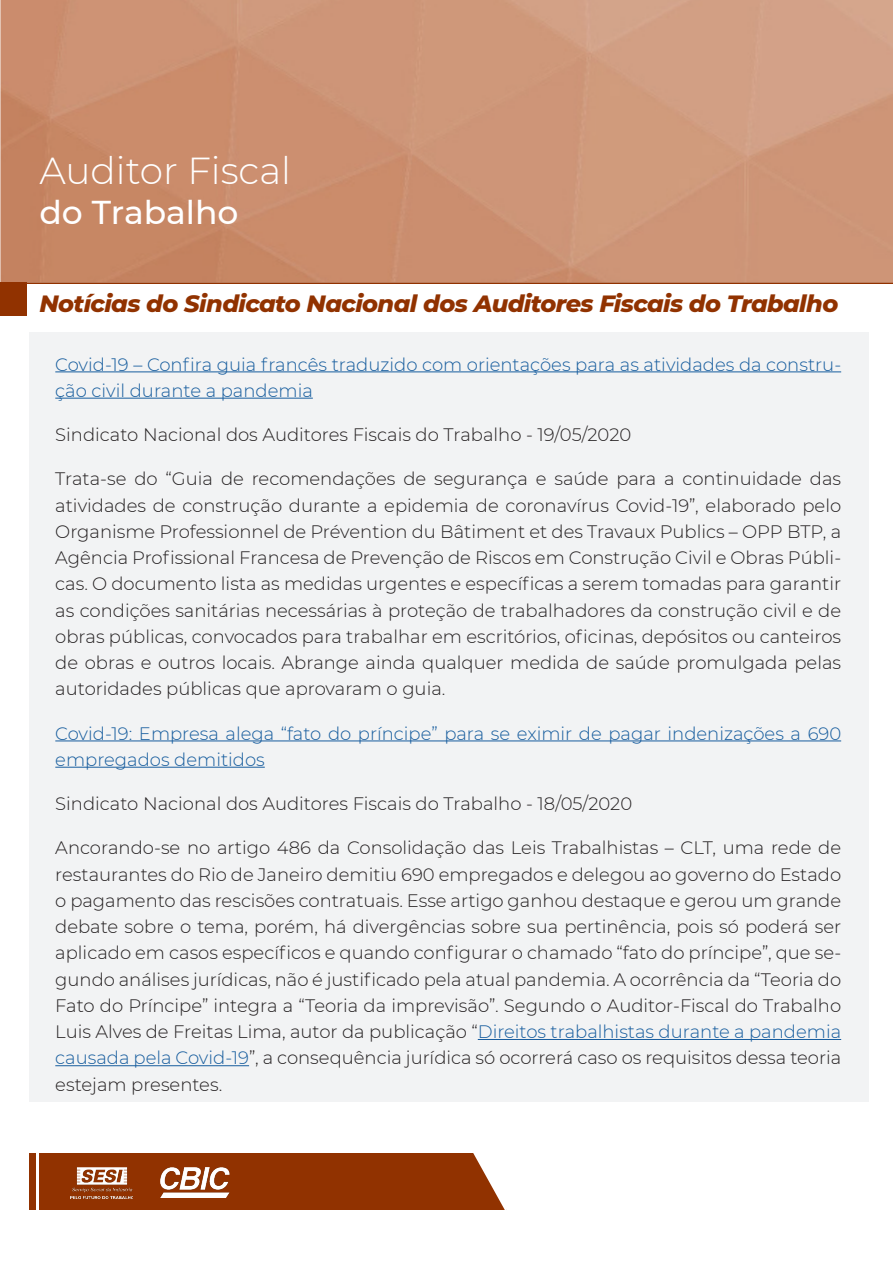
<style>
.page{position:relative;width:893px;height:1263px;background:#fff}
.page>*{position:absolute;margin:0;border:0;box-sizing:border-box;transform-origin:0 0}
.t1{font:300 37.5px "Montserrat";color:#fff}
.t2{font:500 33px "Montserrat";color:#fff}
.t3{font:italic 800 24px "Montserrat";letter-spacing:-.025em;color:#913200}
.t4{font:300 18px/26.2px "Montserrat";color:#231f20;text-align:justify}
.t5{font:300 18px/26.2px "Montserrat";color:#175d9e}
.s1{color:#175d9e}
</style>
<div class="page">
<div style="left:29px;top:332px;width:840px;height:770px;background:#f2f3f4"></div>
<hr style="left:55px;top:371px;width:786px;height:1px;background:#175d9e">
<hr style="left:55px;top:398px;width:258px;height:1px;background:#175d9e">
<hr style="left:55px;top:740px;width:786px;height:1px;background:#175d9e">
<hr style="left:55px;top:767px;width:210px;height:1px;background:#175d9e">
<hr style="left:478px;top:1039px;width:363px;height:1px;background:#175d9e">
<hr style="left:55px;top:1065px;width:194px;height:1px;background:#175d9e">
<div style="left:29px;top:1153px;width:477px;height:57px;background:#913200"></div>
<svg style="left:473px;top:1153px;width:34px;height:57px"></svg>
<hr style="left:36px;top:1150px;width:3px;height:63px;background:#fff">
<img style="left:161px;top:1167px;width:69px;height:31px">
<img style="left:0;top:0;width:893px;height:282px">
<div style="left:0;top:282px;width:27px;height:34px;background:#913200"></div>
<hr style="left:3px;top:282px;width:890px;height:2px;background:#913200">
<img style="left:70px;top:1167px;width:62px;height:31px">
<p class="t1" style="left:39px;top:145px;width:253px">Auditor Fiscal</p>
<p class="t2" style="left:39px;top:189px;width:201px">do Trabalho</p>
<p class="t3" style="left:39px;top:285px;width:800px">Notícias do Sindicato Nacional dos Auditores Fiscais do Trabalho</p>
<p class="t5" style="left:55px;top:350px;width:787px">Covid-19 – Confira guia francês traduzido com orientações para as atividades da constru&shy;ção civil durante a pandemia</p>
<p class="t4" style="left:55px;top:421px;width:577px">Sindicato Nacional dos Auditores Fiscais do Trabalho - 19/05/2020</p>
<p class="t4" style="left:55px;top:465px;width:787px">Trata-se do “Guia de recomendações de segurança e saúde para a continuidade das atividades de construção durante a epidemia de coronavírus Covid-19”, elaborado pelo Organisme Professionnel de Prévention du Bâtiment et des Travaux Publics – OPP BTP, a Agência Profissional Francesa de Prevenção de Riscos em Construção Civil e Obras Públi&shy;cas. O documento lista as medidas urgentes e específicas a serem tomadas para garantir as condições sanitárias necessárias à proteção de trabalhadores da construção civil e de obras públicas, convocados para trabalhar em escritórios, oficinas, depósitos ou canteiros de obras e outros locais. Abrange ainda qualquer medida de saúde promulgada pelas autoridades públicas que aprovaram o guia.</p>
<p class="t5" style="left:55px;top:719px;width:787px">Covid-19: Empresa alega “fato do príncipe” para se eximir de pagar indenizações a 690 empregados demitidos</p>
<p class="t4" style="left:55px;top:790px;width:578px">Sindicato Nacional dos Auditores Fiscais do Trabalho - 18/05/2020</p>
<p class="t4" style="left:55px;top:834px;width:787px">Ancorando-se no artigo 486 da Consolidação das Leis Trabalhistas – CLT, uma rede de restaurantes do Rio de Janeiro demitiu 690 empregados e delegou ao governo do Estado o pagamento das rescisões contratuais. Esse artigo ganhou destaque e gerou um grande debate sobre o tema, porém, há divergências sobre sua pertinência, pois só poderá ser aplicado em casos específicos e quando configurar o chamado “fato do príncipe”, que se&shy;gundo análises jurídicas, não é justificado pela atual pandemia. A ocorrência da “Teoria do Fato do Príncipe” integra a “Teoria da imprevisão”. Segundo o Auditor-Fiscal do Trabalho Luis Alves de Freitas Lima, autor da publicação “<span class="s1">Direitos trabalhistas durante a pandemia causada pela Covid-19</span>”, a consequência jurídica só ocorrerá caso os requisitos dessa teoria estejam presentes.</p>
</div>
